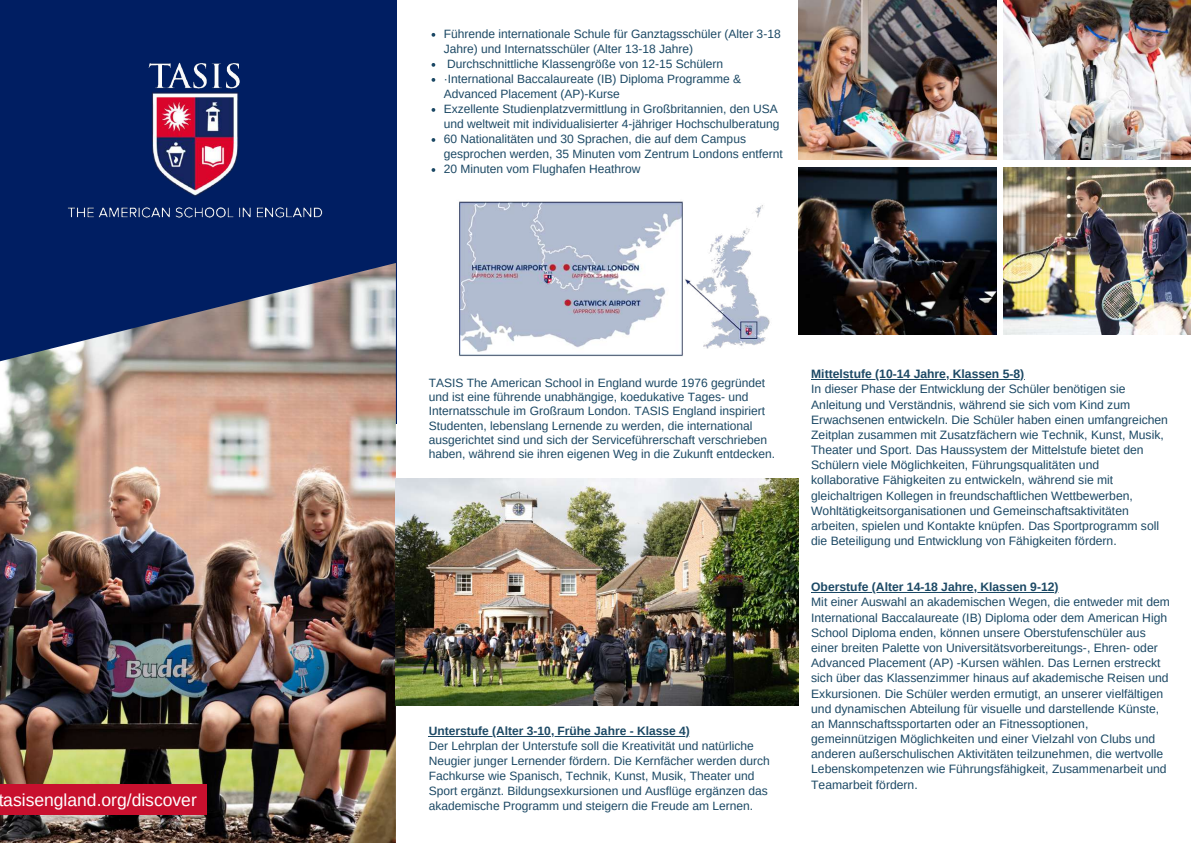
<style>
.page{position:relative;width:1191px;height:843px;background:#fff}
.page>*{position:absolute;margin:0;border:0;box-sizing:border-box;transform-origin:0 0}
.t1{font:17.5px "Arimo";color:#fff}
.t2{font:12.1px/15.2px "Arimo";color:#1b4864}
.t3{font:700 12.1px "Arimo";color:#1b4864}
.t4{font:12px/15px "Arimo";color:#1b4864}
.t5{font:700 12px "Arimo";color:#1b4864}
</style>
<div class="page">
<div style="left:0;top:0;width:396px;height:423px;background:#001e62"></div>
<img style="left:0;top:298px;width:395px;height:544px">
<img style="left:68px;top:62px;width:278px;height:236px">
<div style="left:0;top:784px;width:207px;height:31px;background:#c8102e"></div>
<img style="left:346px;top:0;width:499px;height:577px">
<img style="left:396px;top:479px;width:402px;height:226px">
<hr style="left:429px;top:735px;width:260px;height:1px;background:#1b4864">
<svg style="left:431px;top:33px;width:4px;height:4px"></svg>
<svg style="left:431px;top:63px;width:4px;height:4px"></svg>
<svg style="left:431px;top:78px;width:4px;height:4px"></svg>
<svg style="left:431px;top:108px;width:4px;height:4px"></svg>
<svg style="left:431px;top:138px;width:4px;height:4px"></svg>
<svg style="left:431px;top:168px;width:4px;height:4px"></svg>
<img style="left:1003px;top:167px;width:187px;height:167px">
<img style="left:798px;top:0;width:197px;height:159px">
<img style="left:1003px;top:0;width:187px;height:159px">
<img style="left:798px;top:167px;width:197px;height:167px">
<hr style="left:811px;top:379px;width:213px;height:1px;background:#1b4864">
<hr style="left:811px;top:591px;width:247px;height:1px;background:#1b4864">
<h1 class="t1" style="left:-2px;top:789px;width:200px">tasisengland.org/discover</h1>
<p class="t4" style="left:443px;top:27px;width:340px">Führende internationale Schule für Ganztagsschüler (Alter 3-18<br>Jahre) und Internatsschüler (Alter 13-18 Jahre)<br>Durchschnittliche Klassengröße von 12-15 Schülern ·International Baccalaureate (IB) Diploma Programme &amp; Advanced Placement (AP)-Kurse<br>Exzellente Studienplatzvermittlung in Großbritannien, den USA und weltweit mit individualisierter 4-jähriger Hochschulberatung 60 Nationalitäten und 30 Sprachen, die auf dem Campus gesprochen werden, 35 Minuten vom Zentrum Londons entfernt 20 Minuten vom Flughafen Heathrow</p>
<p class="t4" style="left:429px;top:375px;width:348px;line-height:14.3px">TASIS The American School in England wurde 1976 gegründet und ist eine führende unabhängige, koedukative Tages- und Internatsschule im Großraum London. TASIS England inspiriert Studenten, lebenslang Lernende zu werden, die international ausgerichtet sind und sich der Serviceführerschaft verschrieben haben, während sie ihren eigenen Weg in die Zukunft entdecken.</p>
<p class="t5" style="left:429px;top:724px;width:262px">Unterstufe (Alter 3-10, Frühe Jahre - Klasse 4)</p>
<p class="t4" style="left:429px;top:738px;width:342px">Der Lehrplan der Unterstufe soll die Kreativität und natürliche Neugier junger Lernender fördern. Die Kernfächer werden durch Fachkurse wie Spanisch, Technik, Kunst, Musik, Theater und Sport ergänzt. Bildungsexkursionen und Ausflüge ergänzen das akademische Programm und steigern die Freude am Lernen.</p>
<p class="t3" style="left:811px;top:367px;width:214px">Mittelstufe (10-14 Jahre, Klassen 5-8)</p>
<p class="t2" style="left:811px;top:381px;width:358px">In dieser Phase der Entwicklung der Schüler benötigen sie Anleitung und Verständnis, während sie sich vom Kind zum Erwachsenen entwickeln. Die Schüler haben einen umfangreichen Zeitplan zusammen mit Zusatzfächern wie Technik, Kunst, Musik, Theater und Sport. Das Haussystem der Mittelstufe bietet den Schülern viele Möglichkeiten, Führungsqualitäten und kollaborative Fähigkeiten zu entwickeln, während sie mit gleichaltrigen Kollegen in freundschaftlichen Wettbewerben, Wohltätigkeitsorganisationen und Gemeinschaftsaktivitäten arbeiten, spielen und Kontakte knüpfen. Das Sportprogramm soll die Beteiligung und Entwicklung von Fähigkeiten fördern.</p>
<p class="t3" style="left:811px;top:580px;width:249px">Oberstufe (Alter 14-18 Jahre, Klassen 9-12)</p>
<p class="t2" style="left:811px;top:594px;width:360px">Mit einer Auswahl an akademischen Wegen, die entweder mit dem International Baccalaureate (IB) Diploma oder dem American High School Diploma enden, können unsere Oberstufenschüler aus einer breiten Palette von Universitätsvorbereitungs-, Ehren- oder Advanced Placement (AP) -Kursen wählen. Das Lernen erstreckt sich über das Klassenzimmer hinaus auf akademische Reisen und Exkursionen. Die Schüler werden ermutigt, an unserer vielfältigen und dynamischen Abteilung für visuelle und darstellende Künste, an Mannschaftssportarten oder an Fitnessoptionen, gemeinnützigen Möglichkeiten und einer Vielzahl von Clubs und anderen außerschulischen Aktivitäten teilzunehmen, die wertvolle Lebenskompetenzen wie Führungsfähigkeit, Zusammenarbeit und Teamarbeit fördern.</p>
</div>
